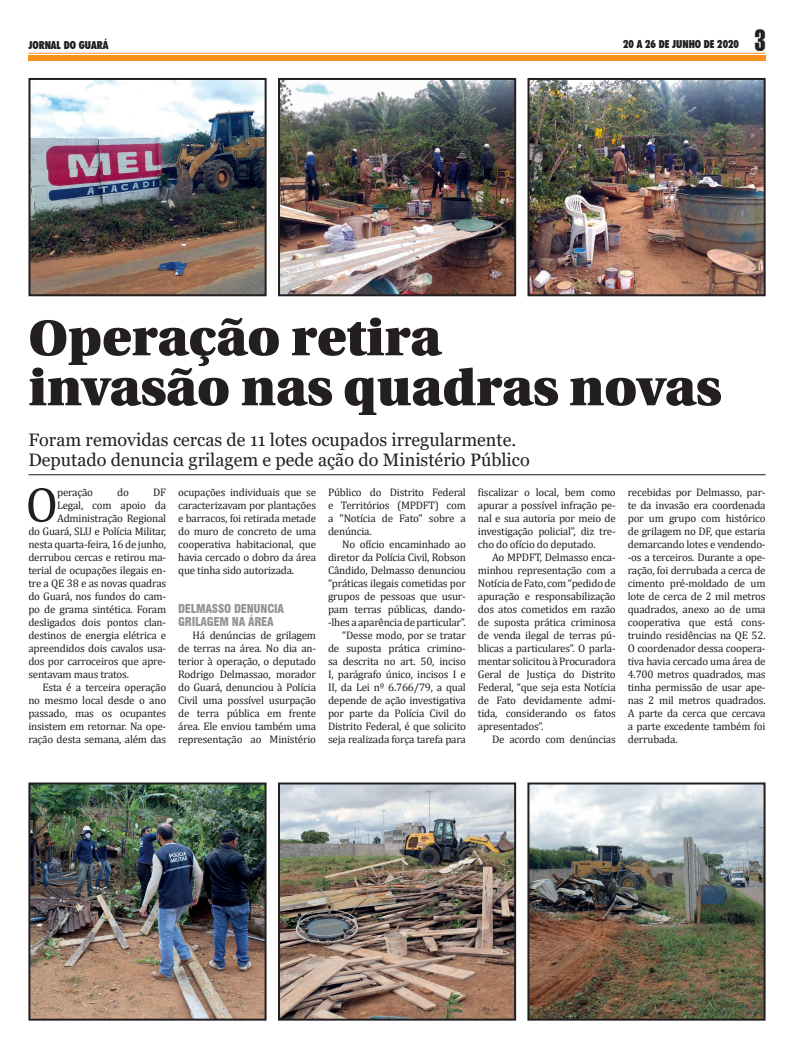
<style>
.page{position:relative;width:794px;height:1049px;background:#fff}
.page>*{position:absolute;margin:0;border:0;box-sizing:border-box;transform-origin:0 0}
.TITULO_de_Materia{font:900 50px/50px "Utopia";color:#231f20}
.Texto_Materia{font:50px "Cambria";color:#231f20}
.t1{font:29.6px "Swiss 911 BT Extra Compressed";color:#231f20}
.Sutian{font:18px/20px "Georgia";color:#231f20}
.Entretítulo{font:900 condensed 12px/13px "Swiss 721 BT";letter-spacing:-.02em;color:#939598}
.Texto_Materia-2{font:11px/13px "Cambria";letter-spacing:-.02em;color:#231f20;text-align:justify}
.t2{font:900 condensed 11px "Futura BT";color:#231f20}
</style>
<div class="page">
<div style="left:28px;top:55px;width:737px;height:6px;background:#f7931d"></div>
<hr style="left:28px;top:53px;width:737px;height:1px;background:#f7931d">
<hr style="left:28px;top:474px;width:737px;height:1px;background:#231f20">
<img style="left:28px;top:78px;width:239px;height:219px">
<img style="left:278px;top:78px;width:239px;height:219px">
<img style="left:527px;top:78px;width:239px;height:219px">
<img style="left:28px;top:782px;width:239px;height:239px">
<img style="left:278px;top:782px;width:239px;height:239px">
<img style="left:527px;top:782px;width:239px;height:239px">
<p class="t2" style="left:28px;top:38px;width:82px">JORNAL DO GUARÁ</p>
<p class="t2" style="left:623px;top:37px;width:117px">20 A 26 DE JUNHO DE 2020</p>
<h2 class="t1" style="left:754px;top:24px;width:13px">3</h2>
<p class="TITULO_de_Materia" style="left:28px;top:314px;width:694px">Operação retira<br>invasão nas quadras novas</p>
<p class="Sutian" style="left:28px;top:430px;width:503px">Foram removidas cercas de 11 lotes ocupados irregularmente.<br>Deputado denuncia grilagem e pede ação do Ministério Público</p>
<p class="Texto_Materia" style="left:25px;top:475px;width:34px">O</p>
<p class="Texto_Materia-2" style="left:57px;top:485px;width:37px">peração</p>
<p class="Texto_Materia-2" style="left:117px;top:485px;width:13px">do</p>
<p class="Texto_Materia-2" style="left:153px;top:485px;width:14px">DF</p>
<p class="Texto_Materia-2" style="left:328px;top:485px;width:139px">Público do Distrito Federal e Territórios (MPDFT) com a "Notícia de Fato" sobre a denúncia.</p>
<p class="Texto_Materia-2" style="left:328px;top:537px;width:139px;text-indent:14px">No ofício encaminhado ao diretor da Polícia Civil, Robson Cândido, Delmasso denunciou “práticas ilegais cometidas por grupos de pessoas que usur&shy;pam terras públicas, dando--lhes a aparência de particular”.</p>
<p class="Texto_Materia-2" style="left:328px;top:628px;width:139px;text-indent:14px">“Desse modo, por se tratar de suposta prática crimino&shy;sa descrita no art. 50, inciso I, parágrafo único, incisos I e II, da Lei nº 6.766/79, a qual depende de ação investigativa por parte da Polícia Civil do Distrito Federal, é que solicito seja realizada força tarefa para</p>
<p class="Texto_Materia-2" style="left:478px;top:485px;width:139px">fiscalizar o local, bem como apurar a possível infração pe&shy;nal e sua autoria por meio de investigação policial”, diz tre&shy;cho do ofício do deputado.</p>
<p class="Texto_Materia-2" style="left:478px;top:550px;width:139px;text-indent:14px">Ao MPDFT, Delmasso enca&shy;minhou representação com a Notícia de Fato, com “pedido de apuração e responsabilização dos atos cometidos em razão de suposta prática criminosa de venda ilegal de terras pú&shy;blicas a particulares”. O parla&shy;mentar solicitou à Procuradora Geral de Justiça do Distrito Federal, “que seja esta Notícia de Fato devidamente admi&shy;tida, considerando os fatos apresentados”.</p>
<p class="Texto_Materia-2" style="left:492px;top:732px;width:125px">De acordo com denúncias</p>
<p class="Texto_Materia-2" style="left:178px;top:485px;width:139px">ocupações individuais que se caracterizavam por plantações e barracos, foi retirada metade do muro de concreto de uma cooperativa habitacional, que havia cercado o dobro da área que tinha sido autorizada.</p>
<p class="Entretítulo" style="left:178px;top:602px;width:107px">DELMASSO DENUNCIA<br>GRILAGEM NA ÁREA</p>
<p class="Texto_Materia-2" style="left:178px;top:628px;width:139px;text-indent:14px">Há denúncias de grilagem de terras na área. No dia an&shy;terior à operação, o deputado Rodrigo Delmassao, morador do Guará, denunciou à Polícia Civil uma possível usurpação de terra pública em frente área. Ele enviou também uma representação ao Ministério</p>
<p class="Texto_Materia-2" style="left:628px;top:485px;width:139px">recebidas por Delmasso, par&shy;te da invasão era coordenada por um grupo com histórico de grilagem no DF, que estaria demarcando lotes e vendendo--os a terceiros. Durante a ope&shy;ração, foi derrubada a cerca de cimento pré-moldado de um lote de cerca de 2 mil metros quadrados, anexo ao de uma cooperativa que está cons&shy;truindo residências na QE 52.<br>O coordenador dessa coopera&shy;tiva havia cercado uma área de 4.700 metros quadrados, mas tinha permissão de usar ape&shy;nas 2 mil metros quadrados.<br>A parte da cerca que cercava a parte excedente também foi derrubada.</p>
<p class="Texto_Materia-2" style="left:57px;top:498px;width:111px">Legal, com apoio da</p>
<p class="Texto_Materia-2" style="left:57px;top:511px;width:111px">Administração Regional</p>
<p class="Texto_Materia-2" style="left:28px;top:524px;width:139px">do Guará, SLU e Polícia Militar,</p>
<p class="Texto_Materia-2" style="left:28px;top:537px;width:139px">nesta quarta-feira, 16 de junho,</p>
<p class="Texto_Materia-2" style="left:28px;top:550px;width:139px">derrubou cercas e retirou ma-</p>
<p class="Texto_Materia-2" style="left:28px;top:563px;width:139px">terial de ocupações ilegais en-</p>
<p class="Texto_Materia-2" style="left:28px;top:576px;width:139px">tre a QE 38 e as novas quadras</p>
<p class="Texto_Materia-2" style="left:28px;top:589px;width:139px">do Guará, nos fundos do cam-</p>
<p class="Texto_Materia-2" style="left:28px;top:602px;width:139px">po de grama sintética. Foram</p>
<p class="Texto_Materia-2" style="left:28px;top:615px;width:139px">desligados dois pontos clan-</p>
<p class="Texto_Materia-2" style="left:28px;top:628px;width:139px">destinos de energia elétrica e</p>
<p class="Texto_Materia-2" style="left:28px;top:641px;width:139px">apreendidos dois cavalos usa-</p>
<p class="Texto_Materia-2" style="left:28px;top:654px;width:139px">dos por carroceiros que apre-</p>
<p class="Texto_Materia-2" style="left:28px;top:667px;width:102px">sentavam maus tratos.</p>
<p class="Texto_Materia-2" style="left:28px;top:680px;width:139px;text-indent:14px">Esta é a terceira operação no mesmo local desde o ano passado, mas os ocupantes insistem em retornar. Na ope&shy;ração desta semana, além das</p>
</div>
